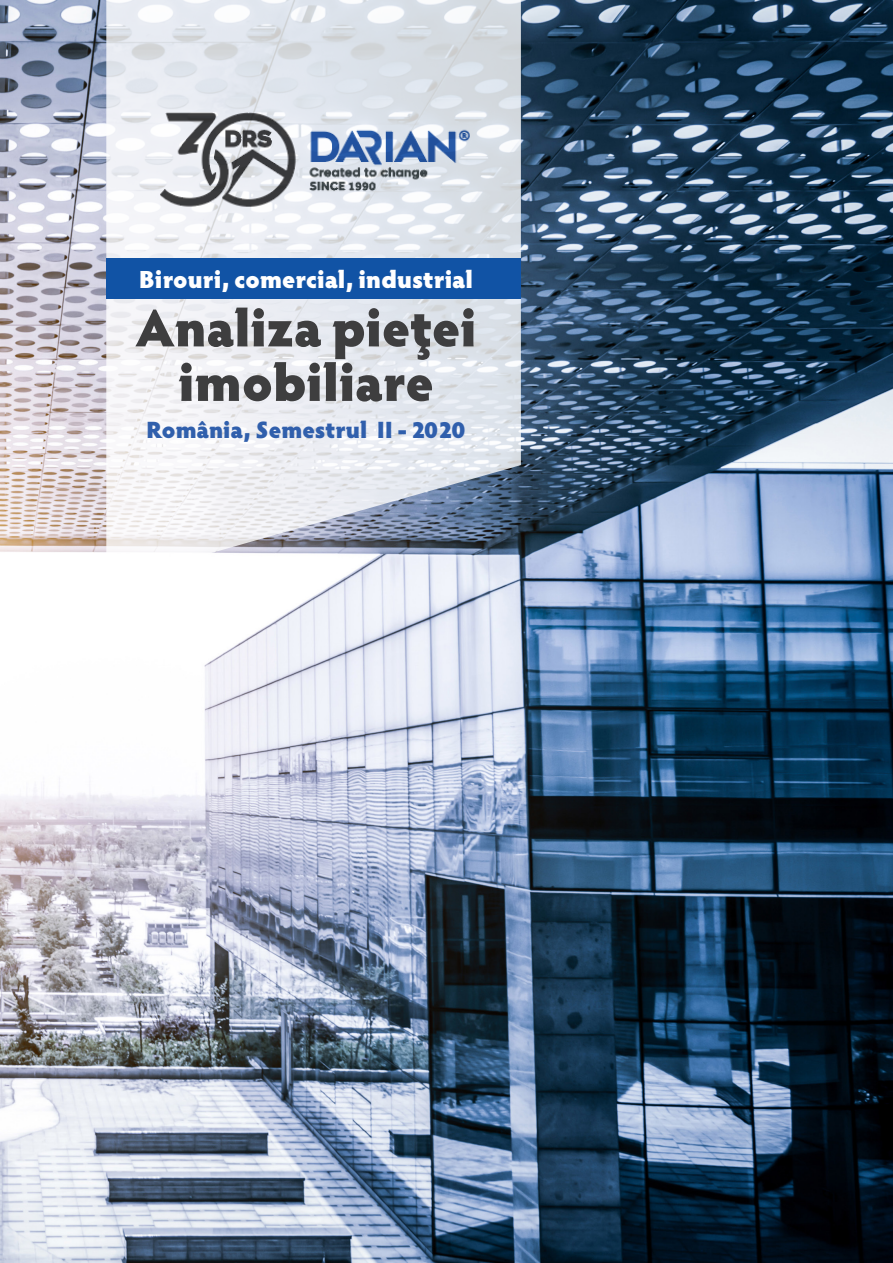
<style>
.page{position:relative;width:893px;height:1263px;background:#fff}
.page>*{position:absolute;margin:0;border:0;box-sizing:border-box;transform-origin:0 0}
.t1{font:900 52.95px/54.4px "Hypatia Sans Pro";color:#3e3e3f;text-align:center}
.t2{font:900 24.9px "Hypatia Sans Pro";color:#fff}
.t3{font:900 23.7px "Hypatia Sans Pro";color:#305fac}
</style>
<div class="page">
<img style="left:0;top:0;width:893px;height:1263px">
<svg style="left:106px;top:0;width:415px;height:583px"></svg>
<div style="left:106px;top:258px;width:415px;height:40px;background:#1153a5"></div>
<img style="left:157px;top:111px;width:320px;height:102px">
<p class="t2" style="left:139px;top:261px;width:335px">Birouri, comercial, industrial</p>
<p class="t1" style="left:135px;top:298px;width:343px">Analiza pieţei imobiliare</p>
<p class="t3" style="left:146px;top:412px;width:321px">România, Semestrul II - 2020</p>
</div>
